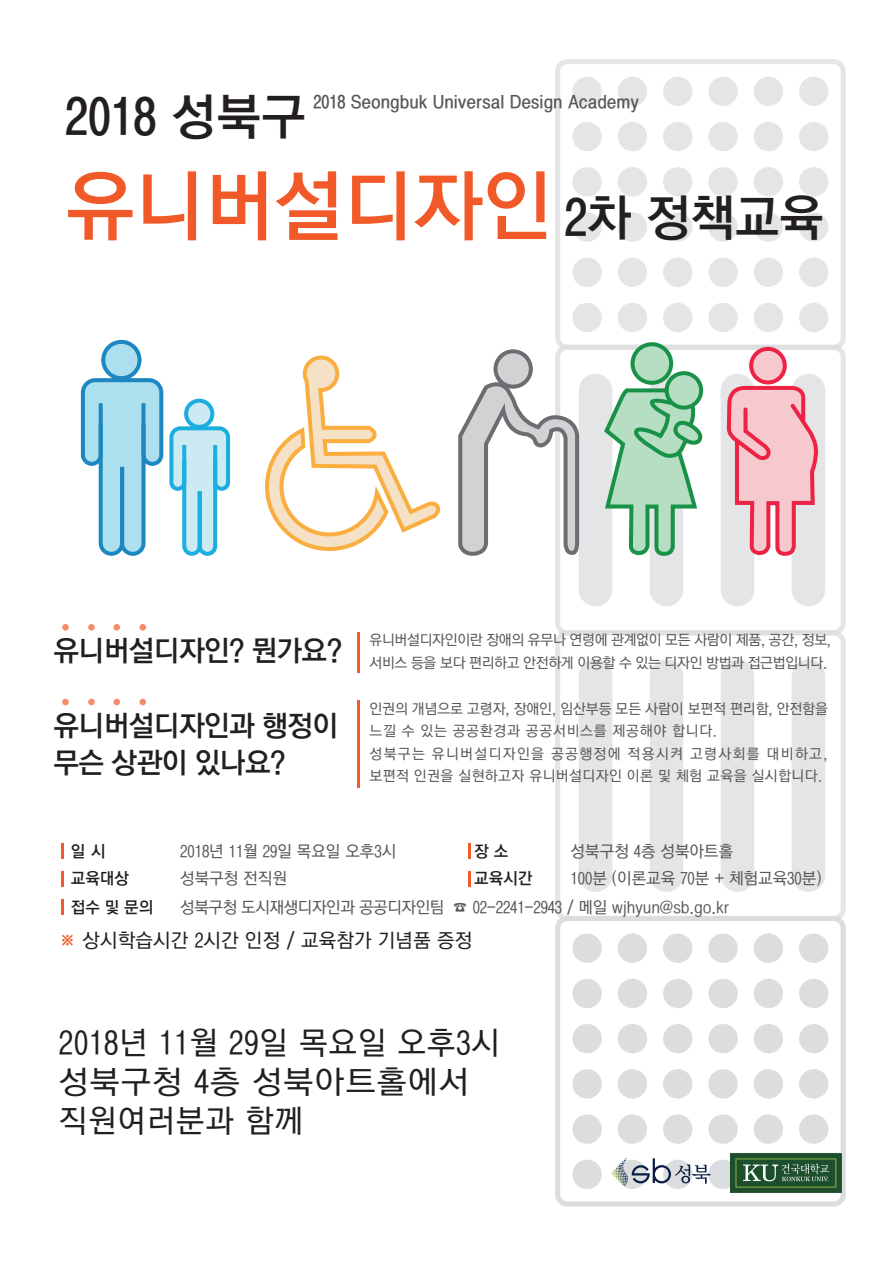
<style>
.page{position:relative;width:893px;height:1263px;background:#fff}
.page>*{position:absolute;margin:0;border:0;box-sizing:border-box;transform-origin:0 0}
.t1{font:77.25px "YGO540";color:#f15929}
.t2{font:49.35px "YGO540";letter-spacing:.01em;color:#231f20}
.t3{font:31.5px/39px "YGO530";letter-spacing:.03em;color:#231f20}
.t4{font:28.65px/37.3px "YGO540";letter-spacing:-.025em;color:#231f20}
.t5{font:19.42px "YGO530";letter-spacing:.01em;color:#231f20}
.t6{font:17.7px "YGO540";color:#57585a}
.t7{font:16.2px "YGO530";color:#57585a}
.t8{font:16.2px "YGO540";color:#231f20}
.t9{font:14.33px/22.2px "YGO530";letter-spacing:.025em;color:#57585a}
.t10{font:14.33px/23px "YGO530";letter-spacing:-.01em;color:#57585a}
.s1{font-family:"YGO540";color:#f15929}
</style>
<div class="page">
<div style="left:555px;top:59px;width:291px;height:291px;border:5px solid #dcdddf;border-radius:10px"></div>
<div style="left:572px;top:303px;width:30px;height:29px;background:#e4e5e7;border-radius:50%"></div>
<div style="left:708px;top:303px;width:30px;height:29px;background:#e4e5e7;border-radius:50%"></div>
<div style="left:799px;top:303px;width:29px;height:29px;background:#e4e5e7;border-radius:50%"></div>
<div style="left:572px;top:258px;width:30px;height:29px;background:#e4e5e7;border-radius:50%"></div>
<div style="left:708px;top:258px;width:30px;height:29px;background:#e4e5e7;border-radius:50%"></div>
<div style="left:799px;top:258px;width:29px;height:29px;background:#e4e5e7;border-radius:50%"></div>
<div style="left:572px;top:212px;width:30px;height:30px;background:#e4e5e7;border-radius:50%"></div>
<div style="left:618px;top:212px;width:29px;height:30px;background:#e4e5e7;border-radius:50%"></div>
<div style="left:663px;top:212px;width:29px;height:30px;background:#e4e5e7;border-radius:50%"></div>
<div style="left:708px;top:212px;width:30px;height:30px;background:#e4e5e7;border-radius:50%"></div>
<div style="left:799px;top:212px;width:29px;height:30px;background:#e4e5e7;border-radius:50%"></div>
<div style="left:572px;top:167px;width:30px;height:29px;background:#e4e5e7;border-radius:50%"></div>
<div style="left:618px;top:167px;width:29px;height:29px;background:#e4e5e7;border-radius:50%"></div>
<div style="left:663px;top:167px;width:29px;height:29px;background:#e4e5e7;border-radius:50%"></div>
<div style="left:708px;top:167px;width:30px;height:29px;background:#e4e5e7;border-radius:50%"></div>
<div style="left:799px;top:167px;width:29px;height:29px;background:#e4e5e7;border-radius:50%"></div>
<div style="left:572px;top:122px;width:30px;height:29px;background:#e4e5e7;border-radius:50%"></div>
<div style="left:618px;top:122px;width:29px;height:29px;background:#e4e5e7;border-radius:50%"></div>
<div style="left:663px;top:122px;width:29px;height:29px;background:#e4e5e7;border-radius:50%"></div>
<div style="left:708px;top:122px;width:30px;height:29px;background:#e4e5e7;border-radius:50%"></div>
<div style="left:799px;top:122px;width:29px;height:29px;background:#e4e5e7;border-radius:50%"></div>
<div style="left:572px;top:77px;width:30px;height:29px;background:#e4e5e7;border-radius:50%"></div>
<div style="left:618px;top:77px;width:29px;height:29px;background:#e4e5e7;border-radius:50%"></div>
<div style="left:663px;top:77px;width:29px;height:29px;background:#e4e5e7;border-radius:50%"></div>
<div style="left:708px;top:77px;width:30px;height:29px;background:#e4e5e7;border-radius:50%"></div>
<div style="left:799px;top:77px;width:29px;height:29px;background:#e4e5e7;border-radius:50%"></div>
<div style="left:555px;top:916px;width:291px;height:290px;border:5px solid #dcdddf;border-radius:10px"></div>
<div style="left:572px;top:1114px;width:30px;height:30px;background:#dcdddf;border-radius:50%"></div>
<div style="left:618px;top:1114px;width:29px;height:30px;background:#dcdddf;border-radius:50%"></div>
<div style="left:663px;top:1114px;width:29px;height:30px;background:#dcdddf;border-radius:50%"></div>
<div style="left:708px;top:1114px;width:30px;height:30px;background:#dcdddf;border-radius:50%"></div>
<div style="left:754px;top:1114px;width:29px;height:30px;background:#dcdddf;border-radius:50%"></div>
<div style="left:799px;top:1114px;width:29px;height:30px;background:#dcdddf;border-radius:50%"></div>
<div style="left:572px;top:1069px;width:30px;height:29px;background:#dcdddf;border-radius:50%"></div>
<div style="left:618px;top:1069px;width:29px;height:29px;background:#dcdddf;border-radius:50%"></div>
<div style="left:663px;top:1069px;width:29px;height:29px;background:#dcdddf;border-radius:50%"></div>
<div style="left:708px;top:1069px;width:30px;height:29px;background:#dcdddf;border-radius:50%"></div>
<div style="left:754px;top:1069px;width:29px;height:29px;background:#dcdddf;border-radius:50%"></div>
<div style="left:799px;top:1069px;width:29px;height:29px;background:#dcdddf;border-radius:50%"></div>
<div style="left:572px;top:1024px;width:30px;height:29px;background:#dcdddf;border-radius:50%"></div>
<div style="left:618px;top:1024px;width:29px;height:29px;background:#dcdddf;border-radius:50%"></div>
<div style="left:663px;top:1024px;width:29px;height:29px;background:#dcdddf;border-radius:50%"></div>
<div style="left:708px;top:1024px;width:30px;height:29px;background:#dcdddf;border-radius:50%"></div>
<div style="left:754px;top:1024px;width:29px;height:29px;background:#dcdddf;border-radius:50%"></div>
<div style="left:799px;top:1024px;width:29px;height:29px;background:#dcdddf;border-radius:50%"></div>
<div style="left:555px;top:345px;width:291px;height:290px;border:5px solid #dcdddf;border-radius:10px"></div>
<div style="left:721px;top:374px;width:33px;height:232px;background:#e4e5e7;border-radius:17px"></div>
<div style="left:792px;top:374px;width:33px;height:232px;background:#e4e5e7;border-radius:17px"></div>
<div style="left:650px;top:374px;width:33px;height:232px;background:#e4e5e7;border-radius:17px"></div>
<div style="left:579px;top:374px;width:33px;height:232px;background:#e4e5e7;border-radius:17px"></div>
<div style="left:555px;top:630px;width:291px;height:291px;border:5px solid #dcdddf;border-radius:10px"></div>
<div style="left:721px;top:659px;width:33px;height:233px;background:#e4e5e7;border-radius:17px"></div>
<div style="left:792px;top:659px;width:33px;height:233px;background:#e4e5e7;border-radius:17px"></div>
<div style="left:650px;top:659px;width:33px;height:233px;background:#e4e5e7;border-radius:17px"></div>
<div style="left:579px;top:659px;width:33px;height:233px;background:#e4e5e7;border-radius:17px"></div>
<div style="left:572px;top:1160px;width:30px;height:29px;background:#dcdddf;border-radius:50%"></div>
<div style="left:618px;top:1160px;width:29px;height:29px;background:#dcdddf;border-radius:50%"></div>
<div style="left:663px;top:1160px;width:29px;height:29px;background:#dcdddf;border-radius:50%"></div>
<div style="left:708px;top:1160px;width:30px;height:29px;background:#dcdddf;border-radius:50%"></div>
<div style="left:572px;top:979px;width:30px;height:29px;background:#dcdddf;border-radius:50%"></div>
<div style="left:618px;top:979px;width:29px;height:29px;background:#dcdddf;border-radius:50%"></div>
<div style="left:663px;top:979px;width:29px;height:29px;background:#dcdddf;border-radius:50%"></div>
<div style="left:708px;top:979px;width:30px;height:29px;background:#dcdddf;border-radius:50%"></div>
<div style="left:754px;top:979px;width:29px;height:29px;background:#dcdddf;border-radius:50%"></div>
<div style="left:799px;top:979px;width:29px;height:29px;background:#dcdddf;border-radius:50%"></div>
<div style="left:572px;top:933px;width:30px;height:30px;background:#dcdddf;border-radius:50%"></div>
<div style="left:618px;top:933px;width:29px;height:30px;background:#dcdddf;border-radius:50%"></div>
<div style="left:663px;top:933px;width:29px;height:30px;background:#dcdddf;border-radius:50%"></div>
<div style="left:708px;top:933px;width:30px;height:30px;background:#dcdddf;border-radius:50%"></div>
<div style="left:754px;top:933px;width:29px;height:30px;background:#dcdddf;border-radius:50%"></div>
<div style="left:799px;top:933px;width:29px;height:30px;background:#dcdddf;border-radius:50%"></div>
<svg style="left:611px;top:1158px;width:100px;height:28px"></svg>
<img style="left:730px;top:1153px;width:111px;height:39px">
<svg style="left:468px;top:843px;width:2px;height:16px"></svg>
<svg style="left:468px;top:871px;width:2px;height:16px"></svg>
<hr style="left:61px;top:843px;width:3px;height:16px;background:#f15929">
<hr style="left:61px;top:871px;width:3px;height:16px;background:#f15929">
<hr style="left:61px;top:899px;width:3px;height:16px;background:#f15929">
<svg style="left:62px;top:624px;width:7px;height:7px"></svg>
<svg style="left:88px;top:624px;width:7px;height:7px"></svg>
<svg style="left:113px;top:624px;width:7px;height:7px"></svg>
<svg style="left:139px;top:624px;width:7px;height:7px"></svg>
<hr style="left:358px;top:632px;width:2px;height:40px;background:#f15929">
<div style="left:62px;top:699px;width:7px;height:6px;background:#f58b69;border-radius:50%"></div>
<div style="left:88px;top:699px;width:7px;height:6px;background:#f58b69;border-radius:50%"></div>
<div style="left:113px;top:699px;width:7px;height:6px;background:#f58b69;border-radius:50%"></div>
<div style="left:139px;top:699px;width:7px;height:6px;background:#f58b69;border-radius:50%"></div>
<hr style="left:358px;top:700px;width:2px;height:88px;background:#f15929">
<div style="left:493px;top:349px;width:40px;height:40px;border:4px solid #6c6d70;border-radius:50%"></div>
<svg style="left:458px;top:351px;width:123px;height:212px"></svg>
<svg style="left:265px;top:355px;width:175px;height:196px"></svg>
<svg style="left:725px;top:59px;width:99px;height:497px"></svg>
<div style="left:101px;top:340px;width:41px;height:40px;border:4px solid #1d87c2;border-radius:50%"></div>
<svg style="left:80px;top:342px;width:151px;height:214px"></svg>
<svg style="left:601px;top:241px;width:111px;height:320px"></svg>
<h2 class="t2" style="left:66px;top:92px;width:242px">2018 성북구</h2>
<h1 class="t1" style="left:66px;top:167px;width:488px">유니버설디자인</h1>
<p class="t6" style="left:314px;top:93px;width:327px">2018 Seongbuk Universal Design Academy</p>
<h2 class="t2" style="left:565px;top:192px;width:261px">2차 정책교육</h2>
<h3 class="t4" style="left:54px;top:633px;width:290px">유니버설디자인? 뭔가요?</h3>
<p class="t10" style="left:369px;top:629px;width:463px">유니버설디자인이란 장애의 유무나 연령에 관계없이 모든 사람이 제품, 공간, 정보, 서비스 등을 보다 편리하고 안전하게 이용할 수 있는 디자인 방법과 접근법입니다.</p>
<h3 class="t4" style="left:54px;top:708px;width:286px">유니버설디자인과 행정이 무슨 상관이 있나요?</h3>
<p class="t9" style="left:369px;top:699px;width:460px">인권의 개념으로 고령자, 장애인, 임산부등 모든 사람이 보편적 편리함, 안전함을 느낄 수 있는 공공환경과 공공서비스를 제공해야 합니다.<br>성북구는 유니버설디자인을 공공행정에 적용시켜 고령사회를 대비하고, 보편적 인권을 실현하고자 유니버설디자인 이론 및 체험 교육을 실시합니다.</p>
<p class="t8" style="left:71px;top:843px;width:37px">일 시</p>
<p class="t7" style="left:180px;top:843px;width:218px">2018년 11월 29일 목요일 오후3시</p>
<p class="t8" style="left:474px;top:843px;width:35px">장 소</p>
<p class="t7" style="left:571px;top:843px;width:164px">성북구청 4층 성북아트홀</p>
<p class="t8" style="left:71px;top:870px;width:60px">교육대상</p>
<p class="t7" style="left:180px;top:870px;width:108px">성북구청 전직원</p>
<p class="t8" style="left:474px;top:870px;width:60px">교육시간</p>
<p class="t7" style="left:571px;top:870px;width:253px">100분 (이론교육 70분 + 체험교육30분)</p>
<p class="t8" style="left:71px;top:899px;width:84px">접수 및 문의</p>
<p class="t7" style="left:180px;top:899px;width:551px">성북구청 도시재생디자인과 공공디자인팀 ☎ 02-2241-2943 / 메일 wjhyun@sb.go.kr</p>
<h3 class="t5" style="left:59px;top:930px;width:415px"><span class="s1">※</span> 상시학습시간 2시간 인정 / 교육참가 기념품 증정</h3>
<h3 class="t3" style="left:59px;top:1025px;width:443px">2018년 11월 29일 목요일 오후3시 성북구청 4층 성북아트홀에서 직원여러분과 함께</h3>
</div>
